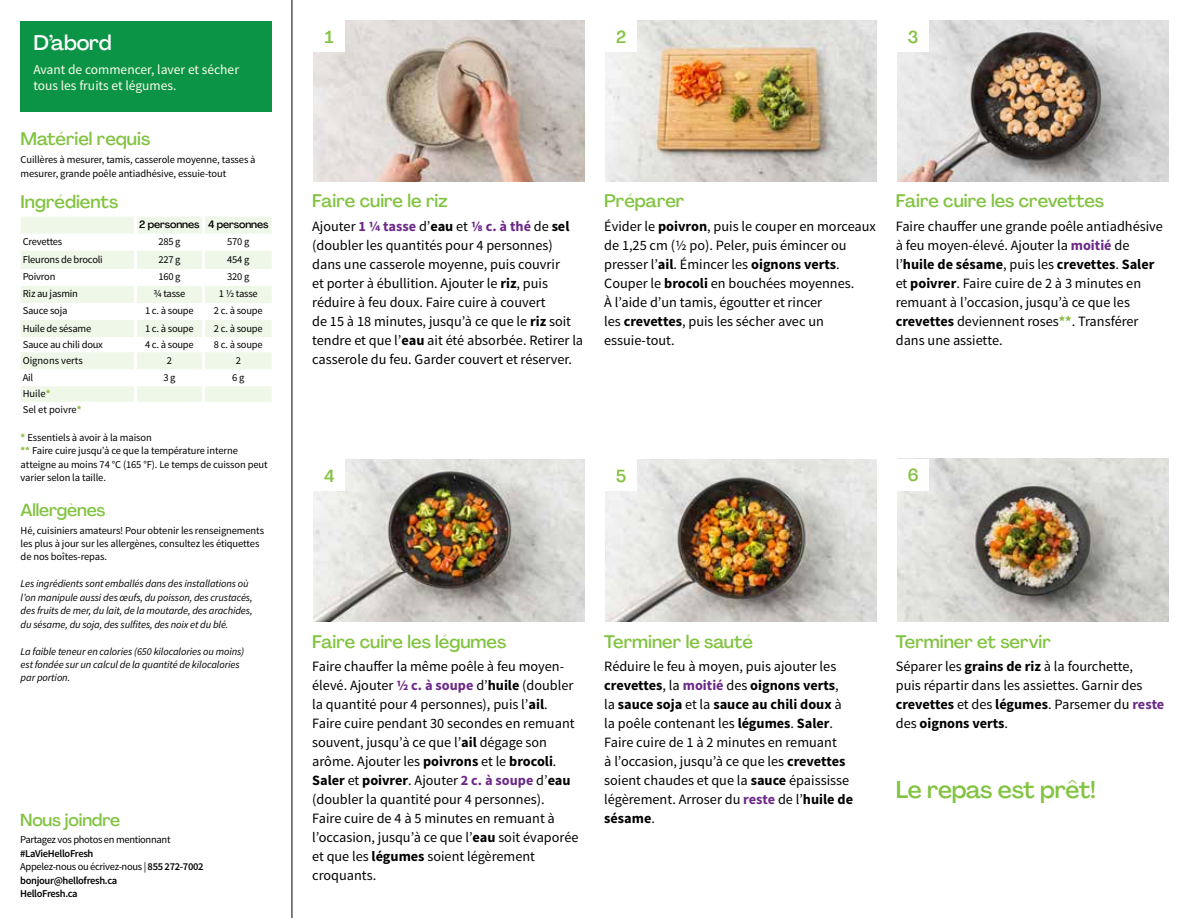
<style>
.page{position:relative;width:1188px;height:918px;background:#fff}
.page>*{position:absolute;margin:0;border:0;box-sizing:border-box;transform-origin:0 0}
.t1{font:500 24px "Agrandir";letter-spacing:-.02em;color:#82c341}
.t2{font:500 21px "Agrandir";letter-spacing:-.01em;color:#fff}
.t3{font:500 18px "Agrandir";color:#82c341}
.t4{font:500 17.25px "Agrandir";letter-spacing:-.01em;color:#82c341}
.t5{font:14.25px/19px "Source Sans Pro";color:#000}
.t6{font:13.5px/16.2px "Source Sans Pro";color:#fffdec}
.t7{font:10.5px/13.5px "Source Sans Pro";letter-spacing:-.01em;color:#000}
.t8{font:italic 10.5px/13.5px "Source Sans Pro";letter-spacing:-.01em;color:#000}
.t9{font:600 10.5px/13.5px "Source Sans Pro";letter-spacing:-.03em;color:#000}
.t10{font:10.5px "Source Sans Pro";letter-spacing:-.03em;color:#000}
.t11{font:500 10.5px "Agrandir";letter-spacing:-.01em;color:#000}
.s1{font-weight:700;color:#8cba42}
.s2{font-weight:400}
.s3{font-weight:700;color:#6c2888}
.s4{font-weight:700}
</style>
<div class="page">
<hr style="left:292px;top:0;width:1px;height:918px;background:#000">
<svg style="left:21px;top:217px;width:251px;height:185px;fill:#eff7e8"></svg>
<hr style="left:134px;top:217px;width:3px;height:17px;background:#fff">
<hr style="left:202px;top:217px;width:3px;height:17px;background:#fff">
<hr style="left:134px;top:234px;width:3px;height:17px;background:#fff">
<hr style="left:202px;top:234px;width:3px;height:17px;background:#fff">
<hr style="left:134px;top:251px;width:3px;height:18px;background:#fff">
<hr style="left:202px;top:251px;width:3px;height:18px;background:#fff">
<hr style="left:134px;top:269px;width:3px;height:17px;background:#fff">
<hr style="left:202px;top:269px;width:3px;height:17px;background:#fff">
<hr style="left:134px;top:286px;width:3px;height:17px;background:#fff">
<hr style="left:202px;top:286px;width:3px;height:17px;background:#fff">
<hr style="left:134px;top:303px;width:3px;height:17px;background:#fff">
<hr style="left:202px;top:303px;width:3px;height:17px;background:#fff">
<hr style="left:134px;top:320px;width:3px;height:17px;background:#fff">
<hr style="left:202px;top:320px;width:3px;height:17px;background:#fff">
<hr style="left:134px;top:337px;width:3px;height:15px;background:#fff">
<hr style="left:202px;top:337px;width:3px;height:15px;background:#fff">
<hr style="left:134px;top:352px;width:3px;height:17px;background:#fff">
<hr style="left:202px;top:352px;width:3px;height:17px;background:#fff">
<hr style="left:134px;top:369px;width:3px;height:17px;background:#fff">
<hr style="left:202px;top:369px;width:3px;height:17px;background:#fff">
<hr style="left:134px;top:386px;width:3px;height:16px;background:#fff">
<hr style="left:202px;top:386px;width:3px;height:16px;background:#fff">
<div style="left:21px;top:21px;width:251px;height:91px;background:#0b9446"></div>
<img style="left:313px;top:459px;width:272px;height:162px">
<div style="left:313px;top:459px;width:32px;height:32px;background:#fff"></div>
<img style="left:605px;top:459px;width:272px;height:162px">
<div style="left:605px;top:459px;width:32px;height:32px;background:#fff"></div>
<img style="left:897px;top:459px;width:272px;height:162px">
<div style="left:897px;top:459px;width:32px;height:32px;background:#fff"></div>
<img style="left:313px;top:20px;width:272px;height:161px">
<div style="left:313px;top:20px;width:32px;height:32px;background:#fff"></div>
<img style="left:605px;top:20px;width:272px;height:161px">
<div style="left:605px;top:20px;width:32px;height:32px;background:#fff"></div>
<img style="left:897px;top:20px;width:272px;height:161px">
<div style="left:897px;top:20px;width:32px;height:32px;background:#fff"></div>
<h2 class="t2" style="left:33px;top:29px;width:80px">D’abord</h2>
<p class="t6" style="left:33px;top:62px;width:207px">Avant de commencer, laver et sécher tous les fruits et légumes.</p>
<p class="t3" style="left:21px;top:128px;width:131px">Matériel requis</p>
<p class="t7" style="left:21px;top:153px;width:237px">Cuillères à mesurer, tamis, casserole moyenne, tasses à mesurer, grande poêle antiadhésive, essuie-tout</p>
<p class="t3" style="left:21px;top:191px;width:99px">Ingrédients</p>
<p class="t11" style="left:139px;top:218px;width:131px">2 personnes 4 personnes</p>
<p class="t7" style="left:23px;top:235px;width:41px">Crevettes</p>
<p class="t7" style="left:158px;top:235px;width:24px">285 g</p>
<p class="t7" style="left:227px;top:235px;width:24px">570 g</p>
<p class="t7" style="left:23px;top:253px;width:82px">Fleurons de brocoli</p>
<p class="t7" style="left:158px;top:253px;width:24px">227 g</p>
<p class="t7" style="left:227px;top:253px;width:24px">454 g</p>
<p class="t7" style="left:23px;top:270px;width:34px">Poivron</p>
<p class="t7" style="left:158px;top:270px;width:24px">160 g</p>
<p class="t7" style="left:227px;top:270px;width:24px">320 g</p>
<p class="t7" style="left:23px;top:287px;width:57px">Riz au jasmin</p>
<p class="t7" style="left:153px;top:287px;width:33px">¾ tasse</p>
<p class="t7" style="left:219px;top:287px;width:40px">1 ½ tasse</p>
<p class="t7" style="left:23px;top:304px;width:46px">Sauce soja</p>
<p class="t7" style="left:145px;top:304px;width:50px">1 c. à soupe</p>
<p class="t7" style="left:214px;top:304px;width:50px">2 c. à soupe</p>
<p class="t7" style="left:23px;top:321px;width:70px">Huile de sésame</p>
<p class="t7" style="left:145px;top:321px;width:50px">1 c. à soupe</p>
<p class="t7" style="left:214px;top:321px;width:50px">2 c. à soupe</p>
<p class="t7" style="left:23px;top:338px;width:82px">Sauce au chili doux</p>
<p class="t7" style="left:145px;top:338px;width:50px">4 c. à soupe</p>
<p class="t7" style="left:214px;top:338px;width:50px">8 c. à soupe</p>
<p class="t7" style="left:23px;top:354px;width:62px">Oignons verts</p>
<p class="t7" style="left:167px;top:354px;width:7px">2</p>
<p class="t7" style="left:236px;top:354px;width:7px">2</p>
<p class="t7" style="left:23px;top:371px;width:12px">Ail</p>
<p class="t7" style="left:163px;top:371px;width:14px">3 g</p>
<p class="t7" style="left:232px;top:371px;width:14px">6 g</p>
<p class="t7" style="left:23px;top:386px;width:60px;line-height:16.2px">Huile<span class="s1">*<br></span>Sel et poivre<span class="s1">*</span></p>
<p class="t7" style="left:21px;top:431px;width:249px"><span class="s1">*</span> Essentiels à avoir à la maison<br><span class="s1">**</span> Faire cuire jusqu’à ce que la température interne atteigne au moins 74 °C (165 °F). Le temps de cuisson peut varier selon la taille.</p>
<p class="t4" style="left:21px;top:499px;width:86px">Allergènes</p>
<p class="t7" style="left:21px;top:524px;width:245px">Hé, cuisiniers amateurs! Pour obtenir les renseignements les plus à jour sur les allergènes, consultez les étiquettes de nos boîtes-repas.</p>
<p class="t8" style="left:21px;top:577px;width:234px">Les ingrédients sont emballés dans des installations où l’on manipule aussi des œufs, du poisson, des crustacés, des fruits de mer, du lait, de la moutarde, des arachides, du sésame, du soja, des sulfites, des noix et du blé.</p>
<p class="t8" style="left:21px;top:644px;width:225px">La faible teneur en calories (650 kilocalories ou moins) est fondée sur un calcul de la quantité de kilocalories par portion.</p>
<p class="t4" style="left:20px;top:809px;width:102px">Nous joindre</p>
<p class="t10" style="left:20px;top:833px;width:152px">Partagez vos photos en mentionnant</p>
<p class="t9" style="left:20px;top:847px;width:185px">#LaVieHelloFresh<br><span class="s2">Appelez-nous ou écrivez-nous |</span> 855 272-7002 bonjour@hellofresh.ca<br>HelloFresh.ca</p>
<p class="t4" style="left:325px;top:26px;width:10px">1</p>
<p class="t4" style="left:616px;top:26px;width:12px">2</p>
<p class="t4" style="left:908px;top:26px;width:12px">3</p>
<p class="t3" style="left:312px;top:190px;width:137px">Faire cuire le riz</p>
<p class="t5" style="left:312px;top:217px;width:273px">Ajouter <span class="s3">1 ¼ tasse</span> d’<span class="s4">eau</span> et <span class="s3">1/8 c. à thé</span> de <span class="s4">sel </span>(doubler les quantités pour 4 personnes) dans une casserole moyenne, puis couvrir<br>et porter à ébullition. Ajouter le <span class="s4">riz</span>, puis réduire à feu doux. Faire cuire à couvert<br>de 15 à 18 minutes, jusqu’à ce que le <span class="s4">riz</span> soit tendre et que l’<span class="s4">eau</span> ait été absorbée. Retirer la casserole du feu. Garder couvert et réserver.</p>
<p class="t3" style="left:604px;top:190px;width:82px">Préparer</p>
<p class="t5" style="left:604px;top:217px;width:273px">Évider le <span class="s4">poivron</span>, puis le couper en morceaux de 1,25 cm (1/2 po). Peler, puis émincer ou presser l’<span class="s4">ail</span>. Émincer les <span class="s4">oignons verts</span>.<br>Couper le <span class="s4">brocoli</span> en bouchées moyennes.<br>À l’aide d’un tamis, égoutter et rincer<br>les <span class="s4">crevettes</span>, puis les sécher avec un essuie-tout.</p>
<p class="t3" style="left:896px;top:190px;width:210px">Faire cuire les crevettes</p>
<p class="t5" style="left:896px;top:217px;width:269px">Faire chauffer une grande poêle antiadhésive à feu moyen-élevé. Ajouter la <span class="s3">moitié</span> de l’<span class="s4">huile de sésame</span>, puis les <span class="s4">crevettes</span>. <span class="s4">Saler </span>et <span class="s4">poivrer</span>. Faire cuire de 2 à 3 minutes en remuant à l’occasion, jusqu’à ce que les <span class="s4">crevettes</span> deviennent roses<span class="s1">**</span>. Transférer dans une assiette.</p>
<p class="t4" style="left:324px;top:465px;width:12px">4</p>
<p class="t4" style="left:616px;top:465px;width:12px">5</p>
<p class="t4" style="left:908px;top:465px;width:12px">6</p>
<p class="t3" style="left:312px;top:630px;width:196px">Faire cuire les légumes</p>
<p class="t5" style="left:312px;top:657px;width:268px">Faire chauffer la même poêle à feu moyen&shy;élevé. Ajouter <span class="s3">1/2 c. à soupe</span> d’<span class="s4">huile</span> (doubler la quantité pour 4 personnes), puis l’<span class="s4">ail</span>.<br>Faire cuire pendant 30 secondes en remuant souvent, jusqu’à ce que l’<span class="s4">ail</span> dégage son arôme. Ajouter les <span class="s4">poivrons</span> et le <span class="s4">brocoli</span>.<br><span class="s4">Saler</span> et <span class="s4">poivrer</span>. Ajouter <span class="s3">2 c. à soupe</span> d’<span class="s4">eau </span>(doubler la quantité pour 4 personnes).<br>Faire cuire de 4 à 5 minutes en remuant à l’occasion, jusqu’à ce que l’<span class="s4">eau</span> soit évaporée et que les <span class="s4">légumes</span> soient légèrement croquants.</p>
<p class="t3" style="left:604px;top:630px;width:150px">Terminer le sauté</p>
<p class="t5" style="left:604px;top:657px;width:250px">Réduire le feu à moyen, puis ajouter les <span class="s4">crevettes</span>, la <span class="s3">moitié</span> des <span class="s4">oignons verts</span>, la <span class="s4">sauce soja</span> et la <span class="s4">sauce au chili doux</span> à la poêle contenant les <span class="s4">légumes</span>. <span class="s4">Saler</span>.<br>Faire cuire de 1 à 2 minutes en remuant<br>à l’occasion, jusqu’à ce que les <span class="s4">crevettes </span>soient chaudes et que la <span class="s4">sauce</span> épaississe légèrement. Arroser du <span class="s3">reste</span> de l’<span class="s4">huile de sésame</span>.</p>
<p class="t3" style="left:896px;top:630px;width:157px">Terminer et servir</p>
<p class="t5" style="left:896px;top:657px;width:270px">Séparer les <span class="s4">grains de riz</span> à la fourchette,<br>puis répartir dans les assiettes. Garnir des <span class="s4">crevettes</span> et des <span class="s4">légumes</span>. Parsemer du <span class="s3">reste </span>des <span class="s4">oignons verts</span>.</p>
<h1 class="t1" style="left:896px;top:774px;width:202px">Le repas est prêt!</h1>
</div>
